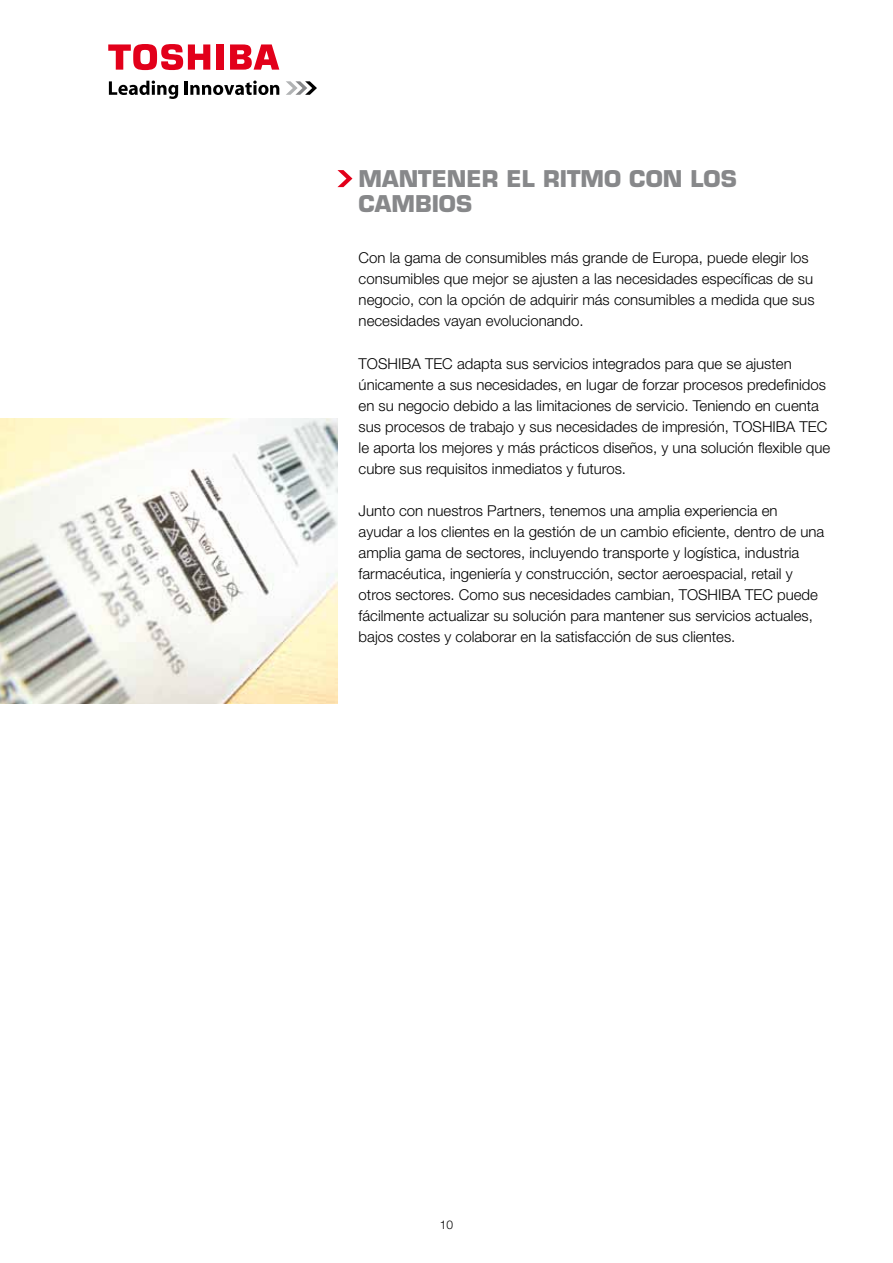
<style>
.page{position:relative;width:893px;height:1263px;background:#fff}
.page>*{position:absolute;margin:0;border:0;box-sizing:border-box;transform-origin:0 0}
.t1{font:700 22.5px/25.5px "Eurostile LT Std";color:#87888a}
.t2{font:300 15px/21px "Helvetica Neue LT Std";color:#000}
.t3{font:300 12px "Helvetica Neue LT Std";color:#000}
</style>
<div class="page">
<svg style="left:286px;top:81px;width:31px;height:14px"></svg>
<svg style="left:109px;top:81px;width:69px;height:18px"></svg>
<hr style="left:185px;top:81px;width:3px;height:14px;background:#000">
<svg style="left:190px;top:81px;width:89px;height:14px"></svg>
<div style="left:217px;top:44px;width:7px;height:26px;background:#e2001a"></div>
<svg style="left:230px;top:44px;width:49px;height:26px"></svg>
<svg style="left:108px;top:44px;width:102px;height:26px"></svg>
<svg style="left:337px;top:170px;width:15px;height:17px"></svg>
<img style="left:0;top:419px;width:337px;height:285px">
<h1 class="t1" style="left:359px;top:166px;width:380px">MANTENER EL RITMO CON LOS<br>CAMBIOS</h1>
<p class="t2" style="left:359px;top:247px;width:457px">Con la gama de consumibles más grande de Europa, puede elegir los consumibles que mejor se ajusten a las necesidades específicas de su negocio, con la opción de adquirir más consumibles a medida que sus necesidades vayan evolucionando.</p>
<p class="t2" style="left:359px;top:352px;width:473px">TOSHIBA TEC adapta sus servicios integrados para que se ajusten únicamente a sus necesidades, en lugar de forzar procesos predefinidos en su negocio debido a las limitaciones de servicio. Teniendo en cuenta sus procesos de trabajo y sus necesidades de impresión, TOSHIBA TEC le aporta los mejores y más prácticos diseños, y una solución flexible que cubre sus requisitos inmediatos y futuros.</p>
<p class="t2" style="left:359px;top:500px;width:467px">Junto con nuestros Partners, tenemos una amplia experiencia en ayudar a los clientes en la gestión de un cambio eficiente, dentro de una amplia gama de sectores, incluyendo transporte y logística, industria farmacéutica, ingeniería y construcción, sector aeroespacial, retail y otros sectores. Como sus necesidades cambian, TOSHIBA TEC puede fácilmente actualizar su solución para mantener sus servicios actuales, bajos costes y colaborar en la satisfacción de sus clientes.</p>
<p class="t3" style="left:440px;top:1217px;width:15px">10</p>
</div>
